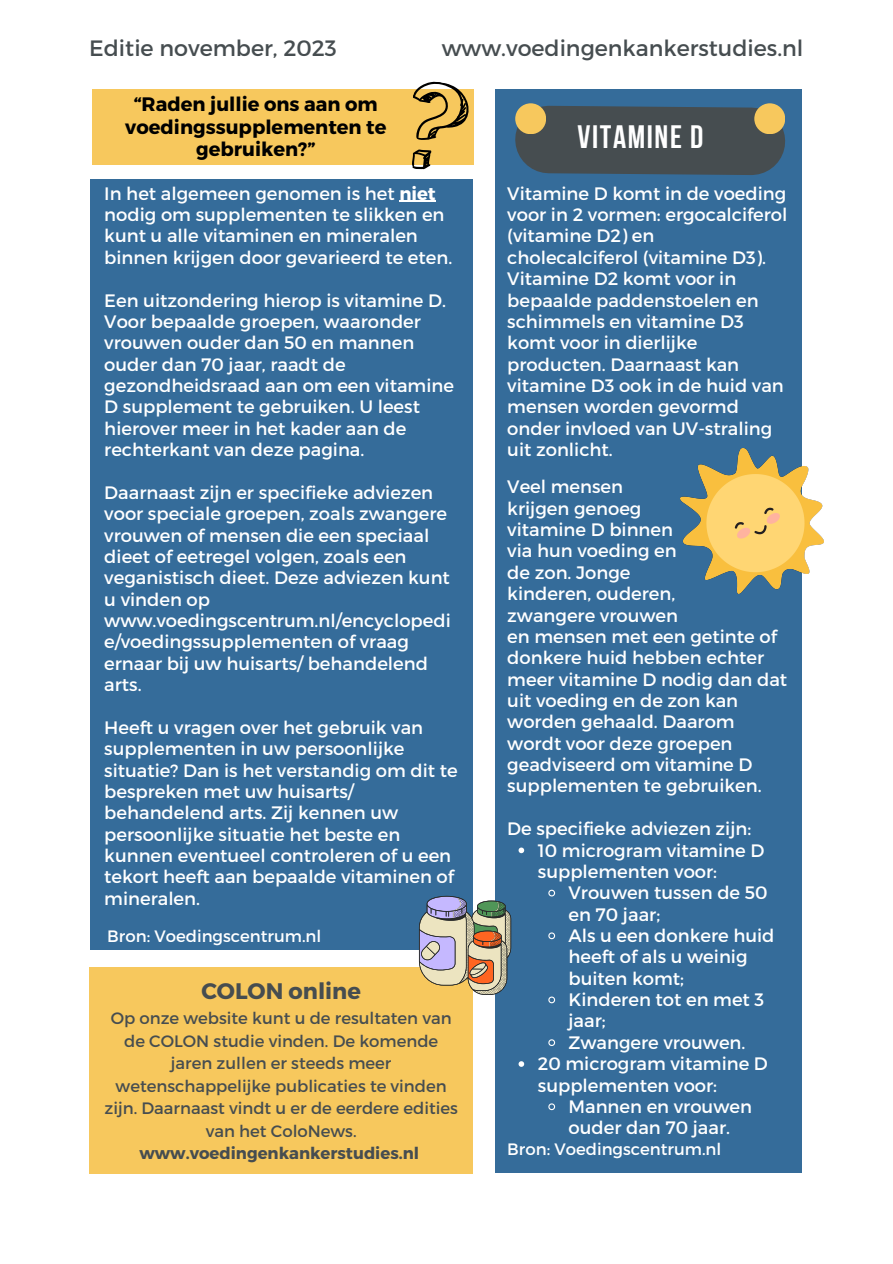
<style>
.page{position:relative;width:893px;height:1264px;background:#fff}
.page>*{position:absolute;margin:0;border:0;box-sizing:border-box;transform-origin:0 0}
.t1{font:32.25px "Bebas Neue Cyrillic";letter-spacing:.05em;color:#fff}
.t2{font:700 22.5px "Montserrat";color:#464d50}
.t3{font:22.2px "Montserrat";color:#464d50}
.t4{font:700 19.5px/22.5px "Montserrat";color:#000;text-align:center}
.t5{font:18px/21.3px "Montserrat";color:#fff}
.t6{font:16.5px/22.5px "Montserrat";color:#464d50;text-align:center}
.t7{font:16.5px "Montserrat";color:#fff}
.t8{font:700 16.5px "Montserrat";color:#464d50}
.s1{font-weight:700}
</style>
<div class="page">
<div style="left:89px;top:966px;width:384px;height:207px;background:#f7c85d"></div>
<div style="left:495px;top:89px;width:307px;height:1084px;background:#356c9a"></div>
<div style="left:91px;top:179px;width:382px;height:770px;background:#356c9a"></div>
<div style="left:92px;top:89px;width:381px;height:75px;background:#f7c85d"></div>
<hr style="left:399px;top:201px;width:36px;height:1px;background:#fff">
<svg style="left:406px;top:81px;width:67px;height:89px"></svg>
<svg style="left:419px;top:895px;width:92px;height:99px"></svg>
<svg style="left:515px;top:103px;width:271px;height:72px;background:#445057"></svg>
<div style="left:754px;top:103px;width:31px;height:31px;background:#f7c85d;border-radius:50%"></div>
<img style="left:680px;top:448px;width:143px;height:145px">
<svg style="left:518px;top:847px;width:6px;height:6px"></svg>
<svg style="left:548px;top:889px;width:8px;height:8px"></svg>
<svg style="left:548px;top:932px;width:8px;height:8px"></svg>
<svg style="left:548px;top:996px;width:8px;height:8px"></svg>
<svg style="left:548px;top:1039px;width:8px;height:7px"></svg>
<svg style="left:518px;top:1061px;width:6px;height:5px"></svg>
<svg style="left:548px;top:1103px;width:8px;height:7px"></svg>
<div style="left:515px;top:103px;width:31px;height:31px;background:#f7c85d;border-radius:50%"></div>
<p class="t3" style="left:89px;top:33px;width:249px">Editie november, 2023</p>
<p class="t3" style="left:441px;top:33px;width:363px">www.voedingenkankerstudies.nl</p>
<p class="t4" style="left:125px;top:92px;width:263px">“Raden jullie ons aan om voedingssupplementen te gebruiken?”</p>
<p class="t5" style="left:507px;top:182px;width:282px">Vitamine D komt in de voeding voor in 2 vormen: ergocalciferol (vitamine D2) en cholecalciferol (vitamine D3).<br>Vitamine D2 komt voor in bepaalde paddenstoelen en schimmels en vitamine D3 komt voor in dierlijke producten. Daarnaast kan vitamine D3 ook in de huid van mensen worden gevormd onder invloed van UV-straling uit zonlicht.</p>
<p class="t1" style="left:577px;top:124px;width:127px">VITAMINE D</p>
<p class="t5" style="left:104px;top:182px;width:349px">In het algemeen genomen is het <span class="s1">niet </span>nodig om supplementen te slikken en kunt u alle vitaminen en mineralen binnen krijgen door gevarieerd te eten.</p>
<p class="t5" style="left:104px;top:288px;width:351px">Een uitzondering hierop is vitamine D.<br>Voor bepaalde groepen, waaronder vrouwen ouder dan 50 en mannen ouder dan 70 jaar, raadt de gezondheidsraad aan om een vitamine<br>D supplement te gebruiken. U leest hierover meer in het kader aan de rechterkant van deze pagina.</p>
<p class="t5" style="left:104px;top:481px;width:348px">Daarnaast zijn er specifieke adviezen voor speciale groepen, zoals zwangere vrouwen of mensen die een speciaal dieet of eetregel volgen, zoals een veganistisch dieet. Deze adviezen kunt u vinden op www.voedingscentrum.nl/encyclopedi e/voedingssupplementen of vraag ernaar bij uw huisarts/ behandelend arts.</p>
<p class="t5" style="left:104px;top:716px;width:355px">Heeft u vragen over het gebruik van supplementen in uw persoonlijke situatie? Dan is het verstandig om dit te bespreken met uw huisarts/ behandelend arts. Zij kennen uw persoonlijke situatie het beste en kunnen eventueel controleren of u een tekort heeft aan bepaalde vitaminen of mineralen.</p>
<p class="t5" style="left:507px;top:475px;width:172px">Veel mensen krijgen genoeg vitamine D binnen via hun voeding en de zon. Jonge kinderen, ouderen, zwangere vrouwen</p>
<p class="t5" style="left:507px;top:625px;width:281px">en mensen met een getinte of donkere huid hebben echter meer vitamine D nodig dan dat uit voeding en de zon kan worden gehaald. Daarom wordt voor deze groepen geadviseerd om vitamine D supplementen te gebruiken.</p>
<p class="t5" style="left:507px;top:817px;width:245px">De specifieke adviezen zijn:</p>
<p class="t5" style="left:538px;top:838px;width:228px">10 microgram vitamine D supplementen voor:</p>
<p class="t5" style="left:568px;top:881px;width:201px">Vrouwen tussen de 50 en 70 jaar;</p>
<p class="t5" style="left:568px;top:924px;width:207px">Als u een donkere huid heeft of als u weinig buiten komt;</p>
<p class="t5" style="left:568px;top:988px;width:197px">Kinderen tot en met 3 jaar;</p>
<p class="t5" style="left:568px;top:1030px;width:178px">Zwangere vrouwen.</p>
<p class="t5" style="left:538px;top:1052px;width:231px">20 microgram vitamine D supplementen voor:</p>
<p class="t5" style="left:568px;top:1094px;width:185px">Mannen en vrouwen ouder dan 70 jaar.</p>
<p class="t7" style="left:107px;top:925px;width:215px">Bron: Voedingscentrum.nl</p>
<p class="t2" style="left:201px;top:976px;width:161px">COLON online</p>
<p class="t6" style="left:104px;top:1006px;width:355px">Op onze website kunt u de resultaten van de COLON studie vinden. De komende jaren zullen er steeds meer wetenschappelijke publicaties te vinden zijn. Daarnaast vindt u er de eerdere edities van het ColoNews.</p>
<p class="t8" style="left:139px;top:1142px;width:281px">www.voedingenkankerstudies.nl</p>
<p class="t7" style="left:507px;top:1137px;width:215px">Bron: Voedingscentrum.nl</p>
</div>
